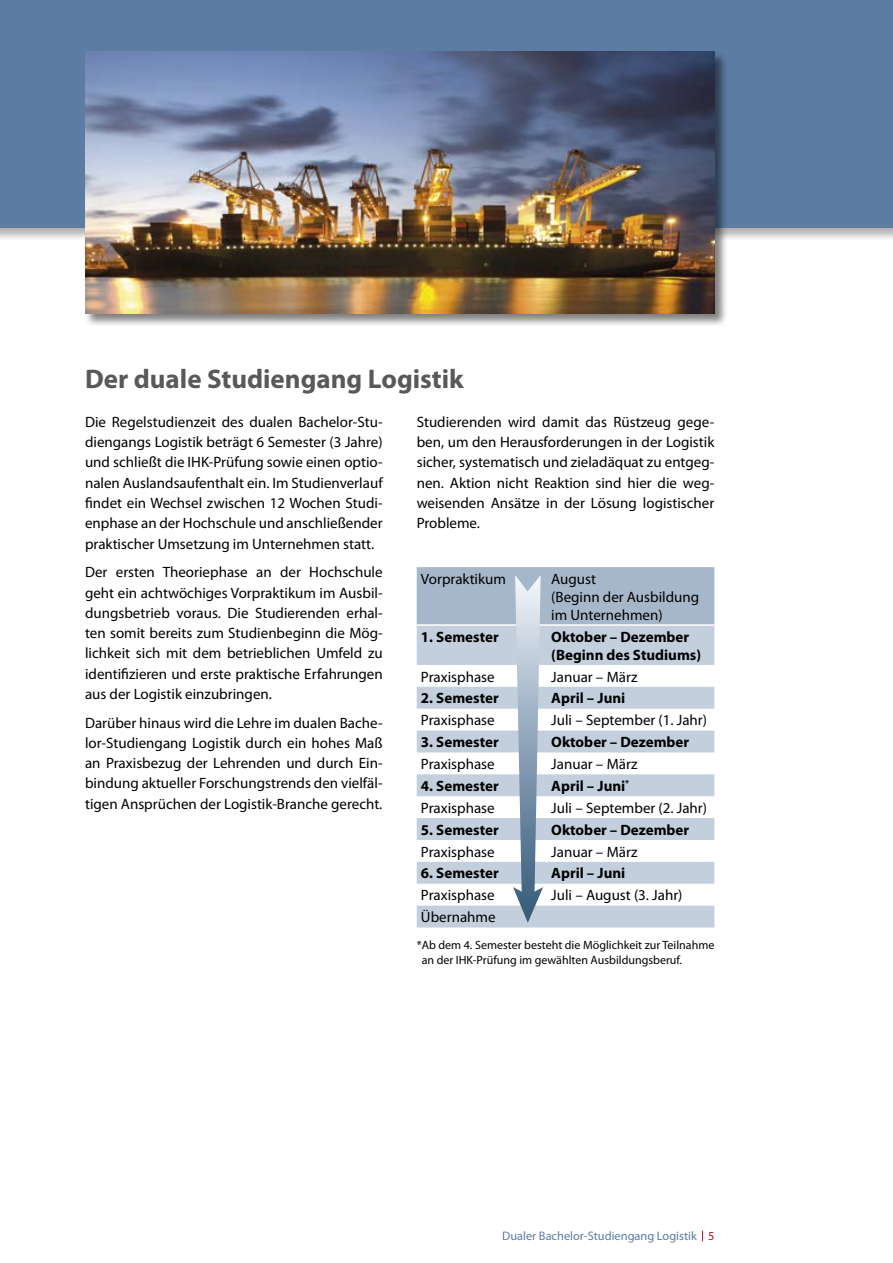
<style>
.page{position:relative;width:893px;height:1263px;background:#fff}
.page>*{position:absolute;margin:0;border:0;box-sizing:border-box;transform-origin:0 0}
.t1{font:700 27px "Myriad Pro";color:#59595b}
.t2{font:15px/20.2px "Myriad Pro";color:#000;text-align:justify}
.t3{font:700 15px/18px "Myriad Pro";color:#000}
.t4{font:12.3px "Myriad Pro";color:#5d7ca4}
.t5{font:12px/15px "Myriad Pro";color:#000}
.s1{color:#c30d20}
</style>
<div class="page">
<div style="left:0;top:0;width:893px;height:228px;background:#5d7ca4"></div>
<svg style="left:417px;top:567px;width:297px;height:356px"></svg>
<div style="left:84px;top:51px;width:644px;height:276px;background:#000;opacity:.5"></div>
<img style="left:85px;top:52px;width:629px;height:261px">
<h1 class="t1" style="left:85px;top:361px;width:380px">Der duale Studiengang Logistik</h1>
<p class="t2" style="left:417px;top:412px;width:299px">Studierenden wird damit das Rüstzeug gege&shy;ben, um den Herausforderungen in der Logistik sicher, systematisch und zieladäquat zu entgeg&shy;nen. Aktion nicht Reaktion sind hier die weg&shy;weisenden Ansätze in der Lösung logistischer Probleme.</p>
<p class="t2" style="left:85px;top:412px;width:299px">Die Regelstudienzeit des dualen Bachelor-Stu&shy;diengangs Logistik beträgt 6 Semester (3 Jahre) und schließt die IHK-Prüfung sowie einen optio&shy;nalen Auslandsaufenthalt ein. Im Studienverlauf findet ein Wechsel zwischen 12 Wochen Studi&shy;enphase an der Hochschule und anschließender praktischer Umsetzung im Unternehmen statt.</p>
<p class="t2" style="left:85px;top:562px;width:299px">Der ersten Theoriephase an der Hochschule geht ein achtwöchiges Vorpraktikum im Ausbil&shy;dungsbetrieb voraus. Die Studierenden erhal&shy;ten somit bereits zum Studienbeginn die Mög&shy;lichkeit sich mit dem betrieblichen Umfeld zu identifizieren und erste praktische Erfahrungen aus der Logistik einzubringen.</p>
<p class="t2" style="left:85px;top:712px;width:299px">Darüber hinaus wird die Lehre im dualen Bache&shy;lor-Studiengang Logistik durch ein hohes Maß an Praxisbezug der Lehrenden und durch Ein&shy;bindung aktueller Forschungstrends den vielfäl&shy;tigen Ansprüchen der Logistik-Branche gerecht.</p>
<p class="t2" style="left:421px;top:568px;width:87px">Vorpraktikum</p>
<p class="t2" style="left:551px;top:569px;width:149px;line-height:18px;text-align:left">August<br>(Beginn der Ausbildung im Unternehmen)</p>
<p class="t3" style="left:421px;top:627px;width:79px">1. Semester</p>
<p class="t3" style="left:551px;top:627px;width:151px">Oktober – Dezember (Beginn des Studiums)</p>
<p class="t2" style="left:421px;top:666px;width:75px">Praxisphase</p>
<p class="t2" style="left:551px;top:666px;width:88px">Januar – März</p>
<p class="t3" style="left:421px;top:689px;width:79px">2. Semester</p>
<p class="t3" style="left:551px;top:689px;width:76px">April – Juni</p>
<p class="t2" style="left:421px;top:710px;width:75px">Praxisphase</p>
<p class="t2" style="left:551px;top:710px;width:157px">Juli – September (1. Jahr)</p>
<p class="t3" style="left:421px;top:733px;width:79px">3. Semester</p>
<p class="t3" style="left:551px;top:733px;width:139px">Oktober – Dezember</p>
<p class="t2" style="left:421px;top:754px;width:75px">Praxisphase</p>
<p class="t2" style="left:551px;top:754px;width:88px">Januar – März</p>
<p class="t3" style="left:421px;top:776px;width:79px">4. Semester</p>
<p class="t3" style="left:551px;top:776px;width:79px">April – Juni<sup>*</sup></p>
<p class="t2" style="left:421px;top:797px;width:75px">Praxisphase</p>
<p class="t2" style="left:551px;top:797px;width:157px">Juli – September (2. Jahr)</p>
<p class="t3" style="left:421px;top:820px;width:79px">5. Semester</p>
<p class="t3" style="left:551px;top:820px;width:139px">Oktober – Dezember</p>
<p class="t2" style="left:421px;top:841px;width:75px">Praxisphase</p>
<p class="t2" style="left:551px;top:841px;width:88px">Januar – März</p>
<p class="t3" style="left:421px;top:864px;width:79px">6. Semester</p>
<p class="t3" style="left:551px;top:864px;width:76px">April – Juni</p>
<p class="t2" style="left:421px;top:885px;width:75px">Praxisphase</p>
<p class="t2" style="left:551px;top:885px;width:133px">Juli – August (3. Jahr)</p>
<p class="t2" style="left:421px;top:907px;width:76px">Übernahme</p>
<p class="t5" style="left:422px;top:937px;width:294px;text-indent:-5px">*Ab dem 4. Semester besteht die Möglichkeit zur Teilnahme an der IHK-Prüfung im gewählten Ausbildungsberuf.</p>
<p class="t4" style="left:502px;top:1228px;width:214px">Dualer Bachelor-Studiengang Logistik <span class="s1">5</span></p>
</div>
